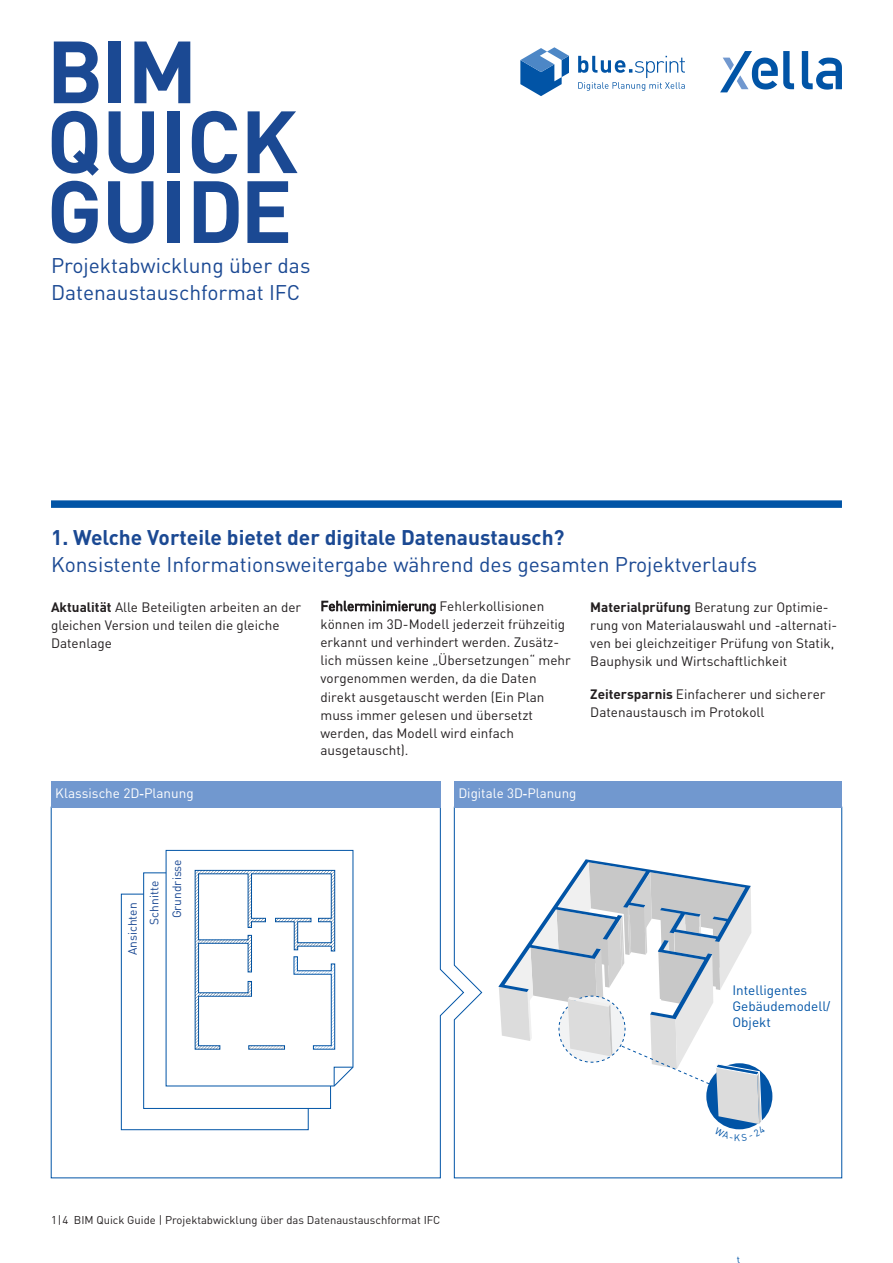
<style>
.page{position:relative;width:893px;height:1263px;background:#fff}
.page>*{position:absolute;margin:0;border:0;box-sizing:border-box;transform-origin:0 0}
.t1{font:700 86.7px/69.9px "DIN Pro";color:#1b4993}
.t2{font:21px/27px "DIN Pro";color:#1b4993}
.t3{font:700 21px "DIN Pro";color:#1b4993}
.t4{font:13.5px/18px "DIN Pro";color:#231f20}
.t5{font:13.5px/18.3px "DIN Pro";color:#231f20}
.t6{font:13.5px "DIN Pro";color:#fff}
.t7{font:13.5px/15.9px "DIN Pro";color:#0154a6}
.t8{font:12px "DIN Pro";color:#1b4993}
.t9{font:11.25px "DIN Pro";color:#231f20}
.s1{font-weight:700}
.s2{font-style:inherit}
.s3{font-family:"Arial"}
</style>
<div class="page">
<div style="left:51px;top:500px;width:791px;height:8px;background:#0154a6"></div>
<svg style="left:520px;top:47px;width:49px;height:49px"></svg>
<svg style="left:578px;top:56px;width:107px;height:35px"></svg>
<svg style="left:802px;top:51px;width:40px;height:39px"></svg>
<svg style="left:720px;top:51px;width:74px;height:41px"></svg>
<svg style="left:464px;top:807px;width:378px;height:371px"></svg>
<svg style="left:51px;top:807px;width:413px;height:371px"></svg>
<div style="left:51px;top:781px;width:390px;height:26px;background:#7198cf"></div>
<div style="left:454px;top:781px;width:388px;height:26px;background:#7198cf"></div>
<svg style="left:498px;top:859px;width:267px;height:282px"></svg>
<h1 class="t1" style="left:47px;top:33px;width:253px">BIM<br>QUICK<br>GUIDE</h1>
<h2 class="t2" style="left:51px;top:251px;width:261px">Projektabwicklung über das<br>Datenaustauschformat IFC</h2>
<h2 class="t3" style="left:51px;top:523px;width:515px">1. Welche Vorteile bietet der digitale Datenaustausch?</h2>
<h2 class="t2" style="left:51px;top:550px;width:708px">Konsistente Informationsweitergabe während des gesamten Projektverlaufs</h2>
<p class="t4" style="left:51px;top:598px;width:252px"><span class="s1">Aktualität</span> Alle Beteiligten arbeiten an der gleichen Version und teilen die gleiche<br>Datenlage</p>
<p class="t4" style="left:320px;top:596px;width:252px"><span class="s2">Fehlerminimierung</span> Fehlerkollisionen können im 3D-Modell jederzeit frühzeitig erkannt und verhindert werden. Zusätz&shy;lich müssen keine „Übersetzungen“ mehr vorgenommen werden, da die Daten direkt ausgetauscht werden (Ein Plan muss immer gelesen und übersetzt werden, das Modell wird einfach ausgetauscht)<span class="s2">.</span></p>
<p class="t4" style="left:590px;top:598px;width:248px"><span class="s1">Materialprüfung</span> Beratung zur Optimie&shy;rung von Materialauswahl und -alternati&shy;ven bei gleichzeitiger Prüfung von Statik, Bauphysik und Wirtschaftlichkeit</p>
<p class="t5" style="left:590px;top:684px;width:237px"><span class="s1">Zeitersparnis</span> Einfacherer und sicherer<br>Datenaustausch im Protokoll</p>
<p class="t6" style="left:55px;top:784px;width:140px">Klassische 2D<span class="s3">-</span>Planung</p>
<p class="t6" style="left:458px;top:784px;width:120px">Digitale 3D<span class="s3">-</span>Planung</p>
<p class="t8" style="left:124px;top:955px;width:54px;rotate:-90deg">Ansichten</p>
<p class="t8" style="left:146px;top:925px;width:45px;rotate:-90deg">Schnitte</p>
<p class="t8" style="left:169px;top:918px;width:61px;rotate:-90deg">Grundrisse</p>
<p class="t9" style="left:51px;top:1212px;width:391px">1|4 BIM Quick Guide | Projektabwicklung über das Datenaustauschformat IFC</p>
<p class="t7" style="left:732px;top:981px;width:99px">Intelligentes<br>Gebäudemodell<span class="s3">/<br></span>Objekt</p>
</div>
